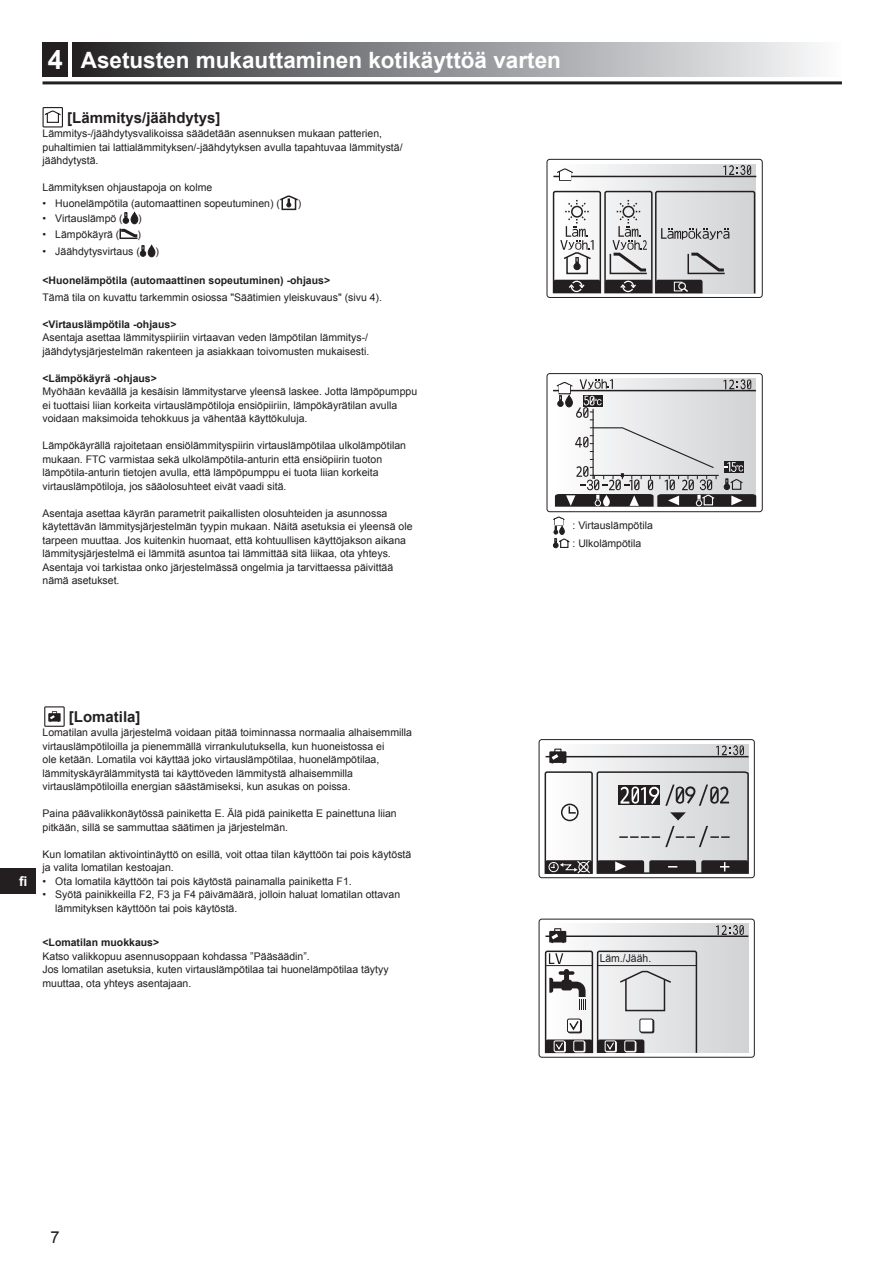
<style>
.page{position:relative;width:893px;height:1263px;background:#fff}
.page>*{position:absolute;margin:0;border:0;box-sizing:border-box;transform-origin:0 0}
.t1{font:700 22.5px "Arial";color:#fff}
.t2{font:16.5px "Arial";color:#231f20}
.t3{font:700 15px "Arial";color:#231f20}
.t4{font:700 13.5px "Arial";color:#fff}
.t5{font:11.1px "Arial";color:#231f20;scale:.94 1}
.t6{font:10.5px/13.5px "Arial";color:#231f20}
.t7{font:700 10.5px "Arial";color:#231f20}
.s1{font-size:27px}
</style>
<div class="page">
<div style="left:539px;top:739px;width:216px;height:139px;border:1px solid #231f20;border-radius:3px"></div>
<div style="left:546px;top:744px;width:202px;height:129px;background:linear-gradient(to right,#fbfbfb,#d2d3d6)"></div>
<hr style="left:546px;top:756px;width:202px;height:1px;background:#231f20">
<svg style="left:549px;top:749px;width:17px;height:14px"></svg>
<svg style="left:716px;top:745px;width:28px;height:10px"></svg>
<svg style="left:544px;top:771px;width:205px;height:103px"></svg>
<div style="left:539px;top:919px;width:216px;height:138px;border:1px solid #231f20;border-radius:3px"></div>
<div style="left:546px;top:924px;width:202px;height:129px;background:linear-gradient(to right,#fdfdfd,#d1d2d5)"></div>
<hr style="left:545px;top:935px;width:203px;height:2px;background:#231f20">
<svg style="left:549px;top:928px;width:17px;height:15px"></svg>
<svg style="left:544px;top:950px;width:154px;height:104px"></svg>
<svg style="left:716px;top:925px;width:28px;height:10px"></svg>
<hr style="left:43px;top:81px;width:799px;height:3px;background:#231f20">
<div style="left:72px;top:43px;width:770px;height:34px;background:linear-gradient(to right,#2a2a2d,#fafcfe)"></div>
<div style="left:43px;top:43px;width:25px;height:34px;background:#231f20"></div>
<div style="left:0;top:868px;width:36px;height:26px;background:#231f20"></div>
<div style="left:44px;top:706px;width:21px;height:21px;border:1px solid #231f20"></div>
<svg style="left:48px;top:711px;width:13px;height:11px"></svg>
<div style="left:547px;top:373px;width:215px;height:139px;border:1px solid #231f20;border-radius:3px"></div>
<div style="left:553px;top:378px;width:203px;height:129px;background:linear-gradient(to right,#f6f6f6,#d4d5d8)"></div>
<hr style="left:553px;top:390px;width:203px;height:1px;background:#231f20">
<svg style="left:555px;top:381px;width:19px;height:7px"></svg>
<div style="left:559px;top:384px;width:12px;height:10px;border:1px solid #231f20"></div>
<div style="left:560px;top:385px;width:10px;height:8px;background:#fff"></div>
<svg style="left:555px;top:395px;width:201px;height:112px"></svg>
<svg style="left:580px;top:379px;width:33px;height:10px"></svg>
<svg style="left:723px;top:379px;width:28px;height:10px"></svg>
<div style="left:547px;top:159px;width:215px;height:139px;border:1px solid #231f20;border-radius:3px"></div>
<div style="left:553px;top:164px;width:203px;height:129px;background:linear-gradient(to right,#fefefe,#d1d2d4)"></div>
<hr style="left:553px;top:176px;width:203px;height:1px;background:#231f20">
<svg style="left:556px;top:168px;width:18px;height:6px"></svg>
<div style="left:559px;top:171px;width:12px;height:10px;border:1px solid #231f20"></div>
<div style="left:560px;top:172px;width:10px;height:8px;background:#fff"></div>
<svg style="left:552px;top:190px;width:204px;height:104px"></svg>
<svg style="left:723px;top:165px;width:28px;height:10px"></svg>
<div style="left:43px;top:107px;width:20px;height:20px;border:1px solid #231f20"></div>
<svg style="left:43px;top:110px;width:19px;height:13px"></svg>
<svg style="left:280px;top:195px;width:18px;height:16px"></svg>
<svg style="left:119px;top:212px;width:37px;height:46px"></svg>
<svg style="left:552px;top:516px;width:18px;height:33px"></svg>
<h1 class="t1" style="left:48px;top:45px;width:515px"><span class="s1">4</span> Asetusten mukauttaminen kotikäyttöä varten</h1>
<h3 class="t3" style="left:67px;top:107px;width:155px">[Lämmitys/jäähdytys]</h3>
<p class="t6" style="left:43px;top:127px;width:362px">Lämmitys-/jäähdytysvalikoissa säädetään asennuksen mukaan patterien, puhaltimien tai lattialämmityksen/-jäähdytyksen avulla tapahtuvaa lämmitystä/ jäähdytystä.</p>
<p class="t6" style="left:43px;top:181px;width:171px">Lämmityksen ohjaustapoja on kolme</p>
<p class="t6" style="left:43px;top:196px;width:239px">• Huonelämpötila (automaattinen sopeutuminen) (</p>
<p class="t6" style="left:298px;top:196px;width:5px">)</p>
<p class="t6" style="left:43px;top:212px;width:82px">• Virtauslämpö (</p>
<p class="t6" style="left:138px;top:212px;width:5px">)</p>
<p class="t6" style="left:43px;top:227px;width:78px">• Lämpökäyrä (</p>
<p class="t6" style="left:137px;top:227px;width:5px">)</p>
<p class="t6" style="left:43px;top:245px;width:99px">• Jäähdytysvirtaus (</p>
<p class="t6" style="left:155px;top:245px;width:5px">)</p>
<p class="t7" style="left:43px;top:273px;width:289px">&lt;Huonelämpötila (automaattinen sopeutuminen) -ohjaus&gt;</p>
<p class="t6" style="left:43px;top:290px;width:341px">Tämä tila on kuvattu tarkemmin osiossa "Säätimien yleiskuvaus" (sivu 4).</p>
<p class="t7" style="left:43px;top:317px;width:136px">&lt;Virtauslämpötila -ohjaus&gt;</p>
<p class="t6" style="left:43px;top:331px;width:328px">Asentaja asettaa lämmityspiiriin virtaavan veden lämpötilan lämmitys-/ jäähdytysjärjestelmän rakenteen ja asiakkaan toivomusten mukaisesti.</p>
<p class="t7" style="left:43px;top:371px;width:116px">&lt;Lämpökäyrä -ohjaus&gt;</p>
<p class="t6" style="left:43px;top:385px;width:376px">Myöhään keväällä ja kesäisin lämmitystarve yleensä laskee. Jotta lämpöpumppu ei tuottaisi liian korkeita virtauslämpötiloja ensiöpiiriin, lämpökäyrätilan avulla voidaan maksimoida tehokkuus ja vähentää käyttökuluja.</p>
<p class="t6" style="left:43px;top:439px;width:365px">Lämpökäyrällä rajoitetaan ensiölämmityspiirin virtauslämpötilaa ulkolämpötilan mukaan. FTC varmistaa sekä ulkolämpötila-anturin että ensiöpiirin tuoton lämpötila-anturin tietojen avulla, että lämpöpumppu ei tuota liian korkeita virtauslämpötiloja, jos sääolosuhteet eivät vaadi sitä.</p>
<p class="t6" style="left:43px;top:506px;width:371px">Asentaja asettaa käyrän parametrit paikallisten olosuhteiden ja asunnossa käytettävän lämmitysjärjestelmän tyypin mukaan. Näitä asetuksia ei yleensä ole tarpeen muuttaa. Jos kuitenkin huomaat, että kohtuullisen käyttöjakson aikana lämmitysjärjestelmä ei lämmitä asuntoa tai lämmittää sitä liikaa, ota yhteys.<br>Asentaja voi tarkistaa onko järjestelmässä ongelmia ja tarvittaessa päivittää nämä asetukset.</p>
<p class="t6" style="left:572px;top:517px;width:82px;line-height:17.1px">: Virtauslämpötila : Ulkolämpötila</p>
<p class="t4" style="left:19px;top:872px;width:10px">fi</p>
<h3 class="t3" style="left:69px;top:707px;width:73px">[Lomatila]</h3>
<p class="t6" style="left:43px;top:726px;width:371px">Lomatilan avulla järjestelmä voidaan pitää toiminnassa normaalia alhaisemmilla virtauslämpötiloilla ja pienemmällä virrankulutuksella, kun huoneistossa ei<br>ole ketään. Lomatila voi käyttää joko virtauslämpötilaa, huonelämpötilaa, lämmityskäyrälämmitystä tai käyttöveden lämmitystä alhaisemmilla virtauslämpötiloilla energian säästämiseksi, kun asukas on poissa.</p>
<p class="t6" style="left:43px;top:807px;width:356px">Paina päävalikkonäytössä painiketta E. Älä pidä painiketta E painettuna liian pitkään, sillä se sammuttaa säätimen ja järjestelmän.</p>
<p class="t6" style="left:43px;top:847px;width:370px">Kun lomatilan aktivointinäyttö on esillä, voit ottaa tilan käyttöön tai pois käytöstä ja valita lomatilan kestoajan.</p>
<p class="t6" style="left:43px;top:874px;width:311px">• Ota lomatila käyttöön tai pois käytöstä painamalla painiketta F1.</p>
<p class="t6" style="left:55px;top:888px;width:346px;text-indent:-13px">• Syötä painikkeilla F2, F3 ja F4 päivämäärä, jolloin haluat lomatilan ottavan lämmityksen käyttöön tai pois käytöstä.</p>
<p class="t7" style="left:43px;top:936px;width:118px">&lt;Lomatilan muokkaus&gt;</p>
<p class="t6" style="left:43px;top:949px;width:348px">Katso valikkopuu asennusoppaan kohdassa ”Pääsäädin”.<br>Jos lomatilan asetuksia, kuten virtauslämpötilaa tai huonelämpötilaa täytyy muuttaa, ota yhteys asentajaan.</p>
<p class="t5" style="left:600px;top:950px;width:56px">Läm./Jääh.</p>
<h2 class="t2" style="left:50px;top:1226px;width:11px">7</h2>
</div>
